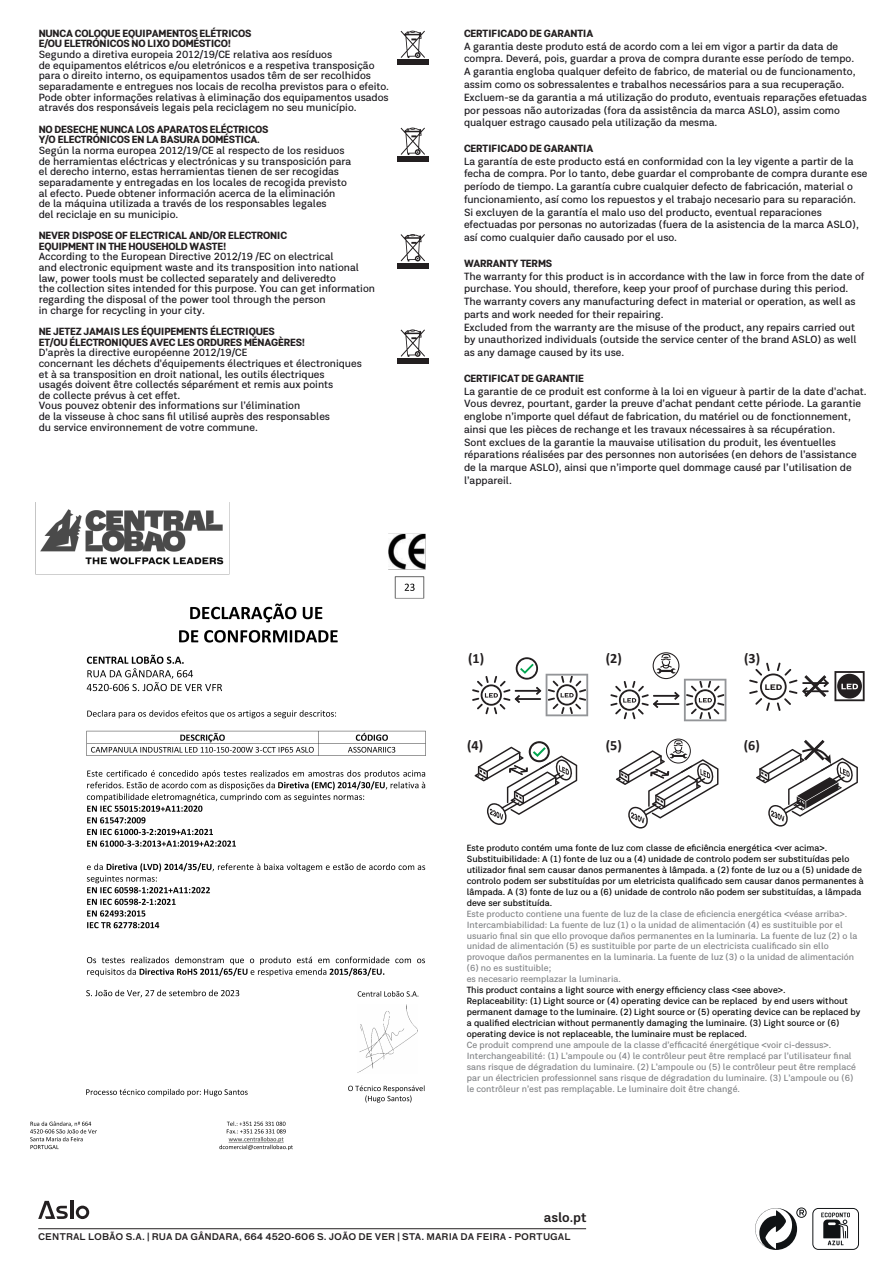
<style>
.page{position:relative;width:893px;height:1263px;background:#fff}
.page>*{position:absolute;margin:0;border:0;box-sizing:border-box;transform-origin:0 0}
.t1{font:700 14.25px "Calibri";color:#231f20}
.t2{font:700 13.5px "Kommon Grotesk";color:#231f20}
.t3{font:500 10.65px/12.8px "Kommon Grotesk";color:#18161b}
.t4{font:800 10.65px/10.6px "Kommon Grotesk";letter-spacing:-.025em;color:#231f20}
.t5{font:500 9.15px/10.9px "Kommon Grotesk";color:#808285}
.t6{font:500 9.15px/10.9px "Kommon Grotesk";color:#000001}
.t7{font:500 9px "Bau LF";color:#231f20}
</style>
<div class="page">
<svg style="left:401px;top:329px;width:24px;height:28px"></svg>
<div style="left:397px;top:358px;width:32px;height:6px;background:#231f20"></div>
<svg style="left:401px;top:234px;width:24px;height:27px"></svg>
<div style="left:397px;top:263px;width:32px;height:6px;background:#231f20"></div>
<svg style="left:401px;top:128px;width:24px;height:27px"></svg>
<div style="left:397px;top:157px;width:32px;height:5px;background:#231f20"></div>
<svg style="left:401px;top:31px;width:24px;height:27px"></svg>
<div style="left:397px;top:60px;width:32px;height:5px;background:#231f20"></div>
<svg style="left:472px;top:657px;width:116px;height:59px"></svg>
<svg style="left:610px;top:652px;width:116px;height:69px"></svg>
<svg style="left:749px;top:662px;width:116px;height:49px"></svg>
<svg style="left:475px;top:741px;width:102px;height:84px"></svg>
<svg style="left:616px;top:739px;width:102px;height:89px"></svg>
<svg style="left:756px;top:740px;width:102px;height:86px"></svg>
<svg style="left:755px;top:1207px;width:104px;height:43px"></svg>
<img style="left:30px;top:502px;width:396px;height:648px">
<hr style="left:38px;top:1228px;width:548px;height:1px;background:#231f20">
<svg style="left:76px;top:1205px;width:13px;height:14px"></svg>
<hr style="left:70px;top:1201px;width:3px;height:18px;background:#231f20">
<svg style="left:38px;top:1201px;width:30px;height:18px"></svg>
<p class="t4" style="left:39px;top:27px;width:214px">NUNCA COLOQUE EQUIPAMENTOS ELÉTRICOS<br>E/OU ELETRÓNICOS NO LIXO DOMÉSTICO!</p>
<p class="t3" style="left:39px;top:49px;width:352px;line-height:10.6px">Segundo a diretiva europeia 2012/19/CE relativa aos resíduos<br>de equipamentos elétricos e/ou eletrónicos e a respetiva transposição para o direito interno, os equipamentos usados têm de ser recolhidos separadamente e entregues nos locais de recolha previstos para o efeito.<br>Pode obter informações relativas à eliminação dos equipamentos usados através dos responsáveis legais pela reciclagem no seu município.</p>
<p class="t4" style="left:39px;top:123px;width:231px">NO DESECHE NUNCA LOS APARATOS ELÉCTRICOS<br>Y/O ELECTRÓNICOS EN LA BASURA DOMÉSTICA.</p>
<p class="t3" style="left:39px;top:145px;width:314px;line-height:10.6px">Según la norma europea 2012/19/CE al respecto de los residuos de herramientas eléctricas y electrónicas y su transposición para el derecho interno, estas herramientas tienen de ser recogidas separadamente y entregadas en los locales de recogida previsto al efecto. Puede obtener información acerca de la eliminación<br>de la máquina utilizada a través de los responsables legales<br>del reciclaje en su municipio.</p>
<p class="t4" style="left:39px;top:230px;width:250px">NEVER DISPOSE OF ELECTRICAL AND/OR ELECTRONIC<br>EQUIPMENT IN THE HOUSEHOLD WASTE!</p>
<p class="t3" style="left:39px;top:251px;width:338px;line-height:10.6px">According to the European Directive 2012/19 /EC on electrical<br>and electronic equipment waste and its transposition into national law, power tools must be collected separately and deliveredto<br>the collection sites intended for this purpose. You can get information regarding the disposal of the power tool through the person<br>in charge for recycling in your city.</p>
<p class="t4" style="left:39px;top:325px;width:268px">NE JETEZ JAMAIS LES ÉQUIPEMENTS ÉLECTRIQUES<br>ET/OU ÉLECTRONIQUES AVEC LES ORDURES MÉNAGÈRES!</p>
<p class="t3" style="left:39px;top:347px;width:325px;line-height:10.6px">D’après la directive européenne 2012/19/CE<br>concernant les déchets d'équipements électriques et électroniques et à sa transposition en droit national, les outils électriques<br>usagés doivent être collectés séparément et remis aux points<br>de collecte prévus à cet effet.<br>Vous pouvez obtenir des informations sur l’élimination<br>de la visseuse à choc sans fil utilisé auprès des responsables<br>du service environnement de votre commune.</p>
<p class="t4" style="left:464px;top:27px;width:131px">CERTIFICADO DE GARANTIA</p>
<p class="t3" style="left:464px;top:39px;width:404px">A garantia deste produto está de acordo com a lei em vigor a partir da data de compra. Deverá, pois, guardar a prova de compra durante esse período de tempo.<br>A garantia engloba qualquer defeito de fabrico, de material ou de funcionamento, assim como os sobressalentes e trabalhos necessários para a sua recuperação.<br>Excluem-se da garantia a má utilização do produto, eventuais reparações efetuadas por pessoas não autorizadas (fora da assistência da marca ASLO), assim como qualquer estrago causado pela utilização da mesma.</p>
<p class="t4" style="left:464px;top:142px;width:131px">CERTIFICADO DE GARANTIA</p>
<p class="t3" style="left:464px;top:154px;width:405px">La garantía de este producto está en conformidad con la ley vigente a partir de la fecha de compra. Por lo tanto, debe guardar el comprobante de compra durante ese período de tiempo. La garantía cubre cualquier defecto de fabricación, material o funcionamiento, así como los repuestos y el trabajo necesario para su reparación.<br>Si excluyen de la garantía el malo uso del producto, eventual reparaciones efectuadas por personas no autorizadas (fuera de la asistencia de la marca ASLO), así como cualquier daño causado por el uso.</p>
<p class="t4" style="left:464px;top:257px;width:90px">WARRANTY TERMS</p>
<p class="t3" style="left:464px;top:269px;width:402px">The warranty for this product is in accordance with the law in force from the date of purchase. You should, therefore, keep your proof of purchase during this period.<br>The warranty covers any manufacturing defect in material or operation, as well as parts and work needed for their repairing.<br>Excluded from the warranty are the misuse of the product, any repairs carried out by unauthorized individuals (outside the service center of the brand ASLO) as well as any damage caused by its use.</p>
<p class="t4" style="left:464px;top:372px;width:122px">CERTIFICAT DE GARANTIE</p>
<p class="t3" style="left:464px;top:384px;width:404px">La garantie de ce produit est conforme à la loi en vigueur à partir de la date d'achat.<br>Vous devrez, pourtant, garder la preuve d’achat pendant cette période. La garantie englobe n’importe quel défaut de fabrication, du matériel ou de fonctionnement, ainsi que les pièces de rechange et les travaux nécessaires à sa récupération.<br>Sont exclues de la garantie la mauvaise utilisation du produit, les éventuelles réparations réalisées par des personnes non autorisées (en dehors de l’assistance de la marque ASLO), ainsi que n’importe quel dommage causé par l’utilisation de l’appareil.</p>
<h1 class="t1" style="left:468px;top:649px;width:18px">(1)</h1>
<h1 class="t1" style="left:606px;top:649px;width:18px">(2)</h1>
<h1 class="t1" style="left:744px;top:649px;width:18px">(3)</h1>
<h1 class="t1" style="left:467px;top:735px;width:18px">(4)</h1>
<h1 class="t1" style="left:606px;top:735px;width:18px">(5)</h1>
<h1 class="t1" style="left:744px;top:735px;width:18px">(6)</h1>
<p class="t6" style="left:467px;top:842px;width:398px">Este produto contém uma fonte de luz com classe de eficiência energética &lt;ver acima&gt;.<br>Substituibilidade: A (1) fonte de luz ou a (4) unidade de controlo podem ser substituídas pelo utilizador final sem causar danos permanentes à lâmpada. a (2) fonte de luz ou a (5) unidade de controlo podem ser substituídas por um eletricista qualificado sem causar danos permanentes à lâmpada. A (3) fonte de luz ou a (6) unidade de controlo não podem ser substituídas, a lâmpada deve ser substituída.</p>
<p class="t5" style="left:467px;top:908px;width:392px">Este producto contiene una fuente de luz de la clase de eficiencia energética &lt;véase arriba&gt;.<br>Intercambiabilidad: La fuente de luz (1) o la unidad de alimentación (4) es sustituible por el usuario final sin que ello provoque daños permanentes en la luminaria. La fuente de luz (2) o la unidad de alimentación (5) es sustituible por parte de un electricista cualificado sin ello provoque daños permanentes en la luminaria. La fuente de luz (3) o la unidad de alimentación (6) no es sustituible;<br>es necesario reemplazar la luminaria.</p>
<p class="t6" style="left:467px;top:984px;width:395px">This product contains a light source with energy efficiency class &lt;see above&gt;.<br>Replaceability: (1) Light source or (4) operating device can be replaced by end users without permanent damage to the luminaire. (2) Light source or (5) operating device can be replaced by a qualified electrician without permanently damaging the luminaire. (3) Light source or (6) operating device is not replaceable, the luminaire must be replaced.</p>
<p class="t5" style="left:467px;top:1039px;width:391px">Ce produit comprend une ampoule de la classe d’efficacité énergétique &lt;voir ci-dessus&gt;.<br>Interchangeabilité: (1) L’ampoule ou (4) le contrôleur peut être remplacé par l’utilisateur final sans risque de dégradation du luminaire. (2) L’ampoule ou (5) le contrôleur peut être remplacé par un électricien professionnel sans risque de dégradation du luminaire. (3) L’ampoule ou (6) le contrôleur n’est pas remplaçable. Le luminaire doit être changé.</p>
<p class="t2" style="left:544px;top:1208px;width:44px">aslo.pt</p>
<p class="t7" style="left:38px;top:1231px;width:534px">CENTRAL LOBÃO S.A. | RUA DA GÂNDARA, 664 4520-606 S. JOÃO DE VER | STA. MARIA DA FEIRA - PORTUGAL</p>
</div>
